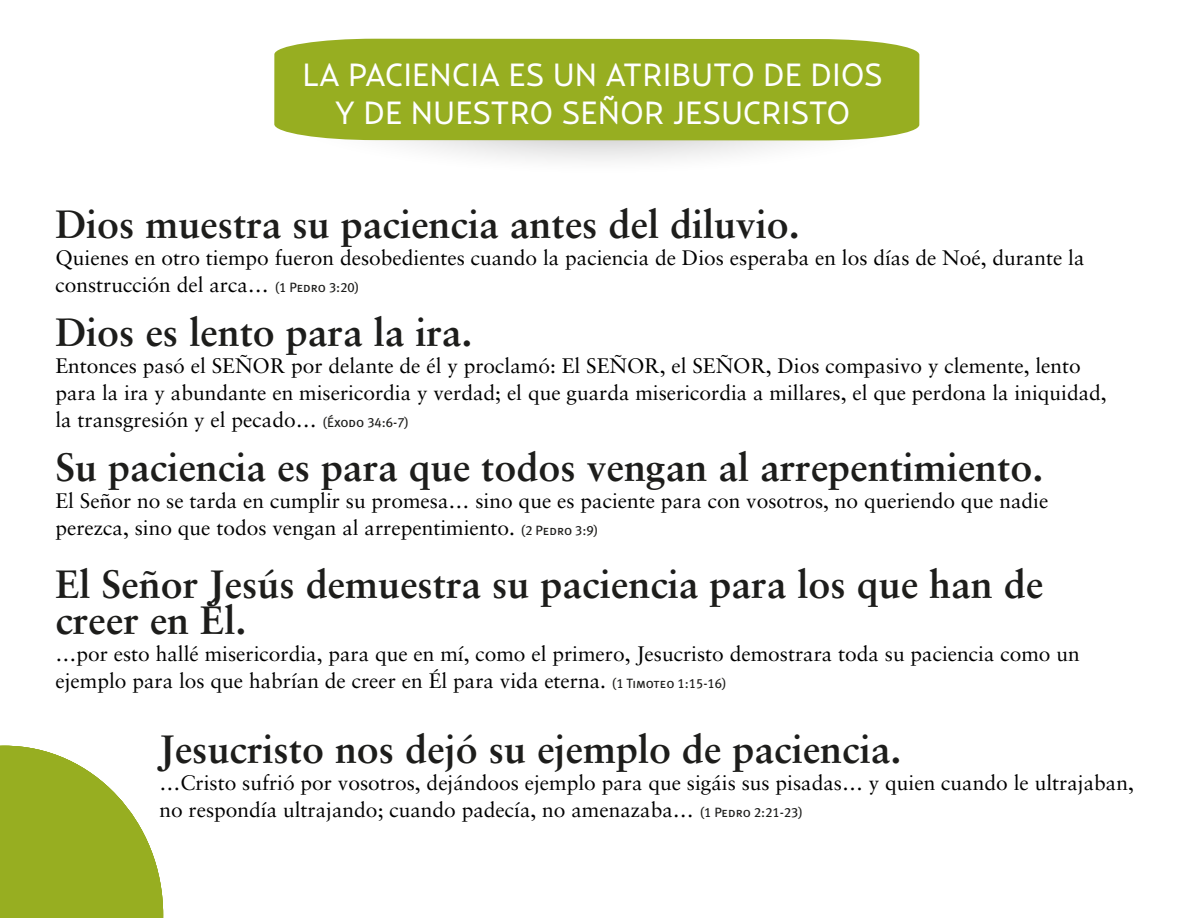
<style>
.page{position:relative;width:1188px;height:918px;background:#fff}
.page>*{position:absolute;margin:0;border:0;box-sizing:border-box;transform-origin:0 0}
.t1{font:700 39.45px/36px "Sabon";color:#1d1d1b}
.t2{font:31.8px/38.2px "Relay";color:#fff;text-align:center}
.t3{font:21px/27px "Sabon";color:#000}
.s1{font-family:"Meta Plus Book Caps";font-size:13.5px;color:#1d1d1b}
</style>
<div class="page">
<svg style="left:274px;top:53px;width:645px;height:121px"></svg>
<div style="left:274px;top:39px;width:645px;height:101px;background:#97ae21"></div>
<svg style="left:0;top:746px;width:163px;height:172px"></svg>
<h2 class="t2" style="left:302px;top:55px;width:582px">LA PACIENCIA ES UN ATRIBUTO DE DIOS<br>Y DE NUESTRO SEÑOR JESUCRISTO</h2>
<h1 class="t1" style="left:55px;top:205px;width:746px">Dios muestra su paciencia antes del diluvio.</h1>
<p class="t3" style="left:55px;top:244px;width:1031px">Quienes en otro tiempo fueron desobedientes cuando la paciencia de Dios esperaba en los días de Noé, durante la construcción del arca… <span class="s1">(1 Pedro 3:20)</span></p>
<h1 class="t1" style="left:55px;top:313px;width:419px">Dios es lento para la ira.</h1>
<p class="t3" style="left:55px;top:352px;width:1053px">Entonces pasó el SEÑOR por delante de él y proclamó: El SEÑOR, el SEÑOR, Dios compasivo y clemente, lento para la ira y abundante en misericordia y verdad; el que guarda misericordia a millares, el que perdona la iniquidad, la transgresión y el pecado… <span class="s1">(Éxodo 34:6-7)</span></p>
<h1 class="t1" style="left:55px;top:448px;width:989px">Su paciencia es para que todos vengan al arrepentimiento.</h1>
<p class="t3" style="left:55px;top:487px;width:995px">El Señor no se tarda en cumplir su promesa… sino que es paciente para con vosotros, no queriendo que nadie perezca, sino que todos vengan al arrepentimiento. <span class="s1">(2 Pedro 3:9)</span></p>
<h1 class="t1" style="left:55px;top:565px;width:989px">El Señor Jesús demuestra su paciencia para los que han de creer en Él.</h1>
<p class="t3" style="left:55px;top:640px;width:1026px">…por esto hallé misericordia, para que en mí, como el primero, Jesucristo demostrara toda su paciencia como un ejemplo para los que habrían de creer en Él para vida eterna. <span class="s1">(1 Timoteo 1:15-16)</span></p>
<h1 class="t1" style="left:159px;top:730px;width:744px">Jesucristo nos dejó su ejemplo de paciencia.</h1>
<p class="t3" style="left:159px;top:769px;width:976px">…Cristo sufrió por vosotros, dejándoos ejemplo para que sigáis sus pisadas… y quien cuando le ultrajaban, no respondía ultrajando; cuando padecía, no amenazaba… <span class="s1">(1 Pedro 2:21-23)</span></p>
</div>
